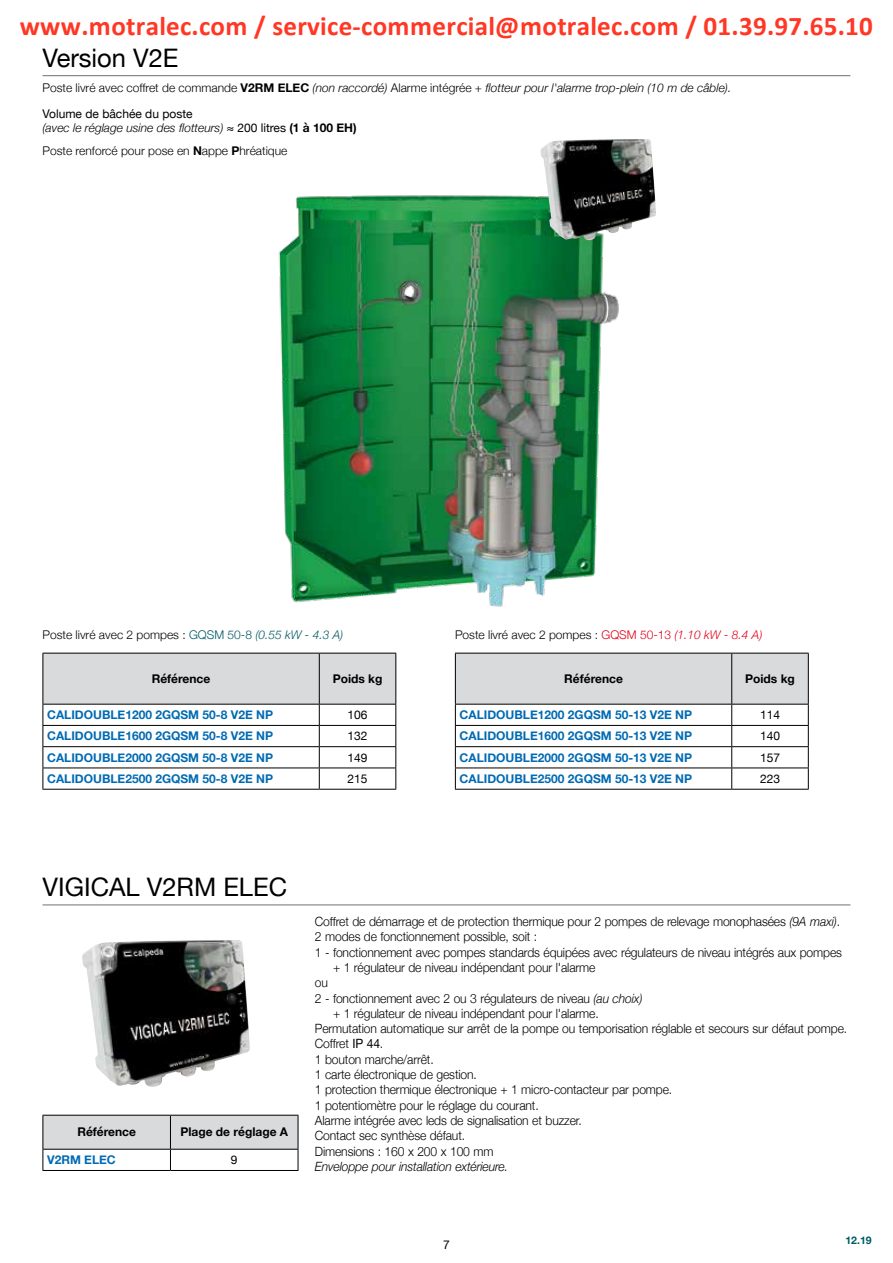
<style>
.page{position:relative;width:893px;height:1263px;background:#fff}
.page>*{position:absolute;margin:0;border:0;box-sizing:border-box;transform-origin:0 0}
.t1{font:700 27px "Calibri";color:#ff3724}
.t2{font:25.5px "Helvetica Neue";color:#000}
.t3{font:300 12.75px "Helvetica Neue";letter-spacing:-.01em;color:#000;scale:.95 1}
.t4{font:italic 300 12.75px "Helvetica Neue";letter-spacing:-.01em;color:#000;scale:.95 1}
.t5{font:700 12px "Helvetica Neue";color:#006ab3}
.t6{font:italic 300 12px/14.4px "Helvetica Neue";color:#000}
.t7{font:300 12px "Helvetica Neue";color:#000}
.t8{font:700 12px "Helvetica Neue";color:#000}
.t9{font:12px "Helvetica Neue";color:#000}
.t10{font:700 10.5px "Helvetica Neue";color:#005a65}
.s1{font-style:normal}
.s2{font-weight:700;font-style:normal}
.s3{font-weight:400;font-style:normal}
.s4{font-weight:700}
.s5{color:#005a65}
.s6{font-style:italic;color:#005a65}
.s7{color:#e2001a}
.s8{font-style:italic;color:#e2001a}
.s9{font-style:italic}
.s10{font-weight:400}
</style>
<div class="page">
<img style="left:278px;top:195px;width:341px;height:412px">
<img style="left:540px;top:139px;width:116px;height:102px">
<hr style="left:319px;top:789px;width:77px;height:1px;background:#000">
<svg style="left:43px;top:653px;width:353px;height:136px"></svg>
<hr style="left:43px;top:789px;width:276px;height:1px;background:#000">
<svg style="left:455px;top:653px;width:354px;height:136px"></svg>
<hr style="left:732px;top:789px;width:77px;height:1px;background:#000">
<hr style="left:455px;top:789px;width:277px;height:1px;background:#000">
<hr style="left:43px;top:75px;width:807px;height:1px;background:#707172">
<hr style="left:43px;top:904px;width:807px;height:1px;background:#707172">
<img style="left:82px;top:940px;width:168px;height:147px">
<hr style="left:43px;top:1170px;width:127px;height:1px;background:#000">
<svg style="left:43px;top:1115px;width:256px;height:55px"></svg>
<hr style="left:170px;top:1170px;width:128px;height:1px;background:#000">
<h1 class="t1" style="left:20px;top:15px;width:855px">www.motralec.com / service-commercial@motralec.com / 01.39.97.65.10</h1>
<h2 class="t2" style="left:43px;top:36px;width:138px">Version V2E</h2>
<p class="t6" style="left:43px;top:80px;width:690px"><span class="s1">Poste livré avec coffret de commande</span> <span class="s2">V2RM ELEC</span> (non raccordé) <span class="s1">Alarme intégrée</span> + flotteur pour l'alarme trop-plein (10 m de câble).</p>
<p class="t6" style="left:43px;top:105px;width:316px"><span class="s3">Volume de bâchée du poste<br></span>(avec le réglage usine des flotteurs) <span class="s3">≈ 200 litres</span> <span class="s2">(1 à 100 EH)</span></p>
<p class="t7" style="left:43px;top:141px;width:246px">Poste renforcé pour pose en <span class="s4">N</span>appe <span class="s4">P</span>hréatique</p>
<p class="t7" style="left:43px;top:625px;width:302px">Poste livré avec 2 pompes : <span class="s5">GQSM 50-8</span> <span class="s6">(0.55 kW - 4.3 A)</span></p>
<p class="t7" style="left:455px;top:625px;width:309px">Poste livré avec 2 pompes : <span class="s7">GQSM 50-13</span> <span class="s8">(1.10 kW - 8.4 A)</span></p>
<p class="t8" style="left:152px;top:669px;width:60px">Référence</p>
<p class="t8" style="left:333px;top:669px;width:51px">Poids kg</p>
<p class="t5" style="left:47px;top:705px;width:227px">CALIDOUBLE1200 2GQSM 50-8 V2E NP</p>
<p class="t9" style="left:348px;top:704px;width:22px">106</p>
<p class="t5" style="left:47px;top:727px;width:227px">CALIDOUBLE1600 2GQSM 50-8 V2E NP</p>
<p class="t9" style="left:348px;top:726px;width:22px">132</p>
<p class="t5" style="left:47px;top:748px;width:227px">CALIDOUBLE2000 2GQSM 50-8 V2E NP</p>
<p class="t9" style="left:348px;top:747px;width:22px">149</p>
<p class="t5" style="left:47px;top:769px;width:227px">CALIDOUBLE2500 2GQSM 50-8 V2E NP</p>
<p class="t9" style="left:348px;top:768px;width:22px">215</p>
<p class="t8" style="left:564px;top:669px;width:60px">Référence</p>
<p class="t8" style="left:745px;top:669px;width:51px">Poids kg</p>
<p class="t5" style="left:460px;top:705px;width:234px">CALIDOUBLE1200 2GQSM 50-13 V2E NP</p>
<p class="t9" style="left:760px;top:704px;width:22px">114</p>
<p class="t5" style="left:460px;top:727px;width:234px">CALIDOUBLE1600 2GQSM 50-13 V2E NP</p>
<p class="t9" style="left:760px;top:726px;width:22px">140</p>
<p class="t5" style="left:460px;top:748px;width:234px">CALIDOUBLE2000 2GQSM 50-13 V2E NP</p>
<p class="t9" style="left:760px;top:747px;width:22px">157</p>
<p class="t5" style="left:460px;top:769px;width:234px">CALIDOUBLE2500 2GQSM 50-13 V2E NP</p>
<p class="t9" style="left:760px;top:768px;width:22px">223</p>
<h2 class="t2" style="left:43px;top:865px;width:246px">VIGICAL V2RM ELEC</h2>
<p class="t8" style="left:77px;top:1123px;width:60px">Référence</p>
<p class="t8" style="left:180px;top:1123px;width:109px">Plage de réglage A</p>
<p class="t5" style="left:47px;top:1150px;width:70px">V2RM ELEC</p>
<p class="t9" style="left:231px;top:1149px;width:8px">9</p>
<p class="t3" style="left:315px;top:911px;width:554px">Coffret de démarrage et de protection thermique pour 2 pompes de relevage monophasées <span class="s9">(9A maxi)</span>.</p>
<p class="t3" style="left:315px;top:926px;width:236px">2 modes de fonctionnement possible, soit :</p>
<p class="t3" style="left:315px;top:942px;width:556px">1 - fonctionnement avec pompes standards équipées avec régulateurs de niveau intégrés aux pompes</p>
<p class="t3" style="left:333px;top:957px;width:278px">+ 1 régulateur de niveau indépendant pour l'alarme</p>
<p class="t3" style="left:315px;top:972px;width:15px">ou</p>
<p class="t3" style="left:315px;top:988px;width:346px">2 - fonctionnement avec 2 ou 3 régulateurs de niveau <span class="s9">(au choix)</span></p>
<p class="t3" style="left:333px;top:1003px;width:281px">+ 1 régulateur de niveau indépendant pour l'alarme.</p>
<p class="t3" style="left:315px;top:1018px;width:562px">Permutation automatique sur arrêt de la pompe ou temporisation réglable et secours sur défaut pompe.</p>
<p class="t3" style="left:315px;top:1033px;width:74px">Coffret <span class="s10">IP 44</span>.</p>
<p class="t3" style="left:315px;top:1049px;width:127px">1 bouton marche/arrêt.</p>
<p class="t3" style="left:315px;top:1064px;width:172px">1 carte électronique de gestion.</p>
<p class="t3" style="left:315px;top:1079px;width:378px">1 protection thermique électronique + 1 micro-contacteur par pompe.</p>
<p class="t3" style="left:315px;top:1095px;width:237px">1 potentiomètre pour le réglage du courant.</p>
<p class="t3" style="left:315px;top:1110px;width:282px">Alarme intégrée avec leds de signalisation et buzzer.</p>
<p class="t3" style="left:315px;top:1125px;width:160px">Contact sec synthèse défaut.</p>
<p class="t3" style="left:315px;top:1141px;width:190px">Dimensions : 160 x 200 x 100 mm</p>
<p class="t4" style="left:315px;top:1156px;width:205px">Enveloppe pour installation extérieure.</p>
<p class="t9" style="left:443px;top:1234px;width:8px">7</p>
<p class="t10" style="left:845px;top:1232px;width:28px">12.19</p>
</div>
